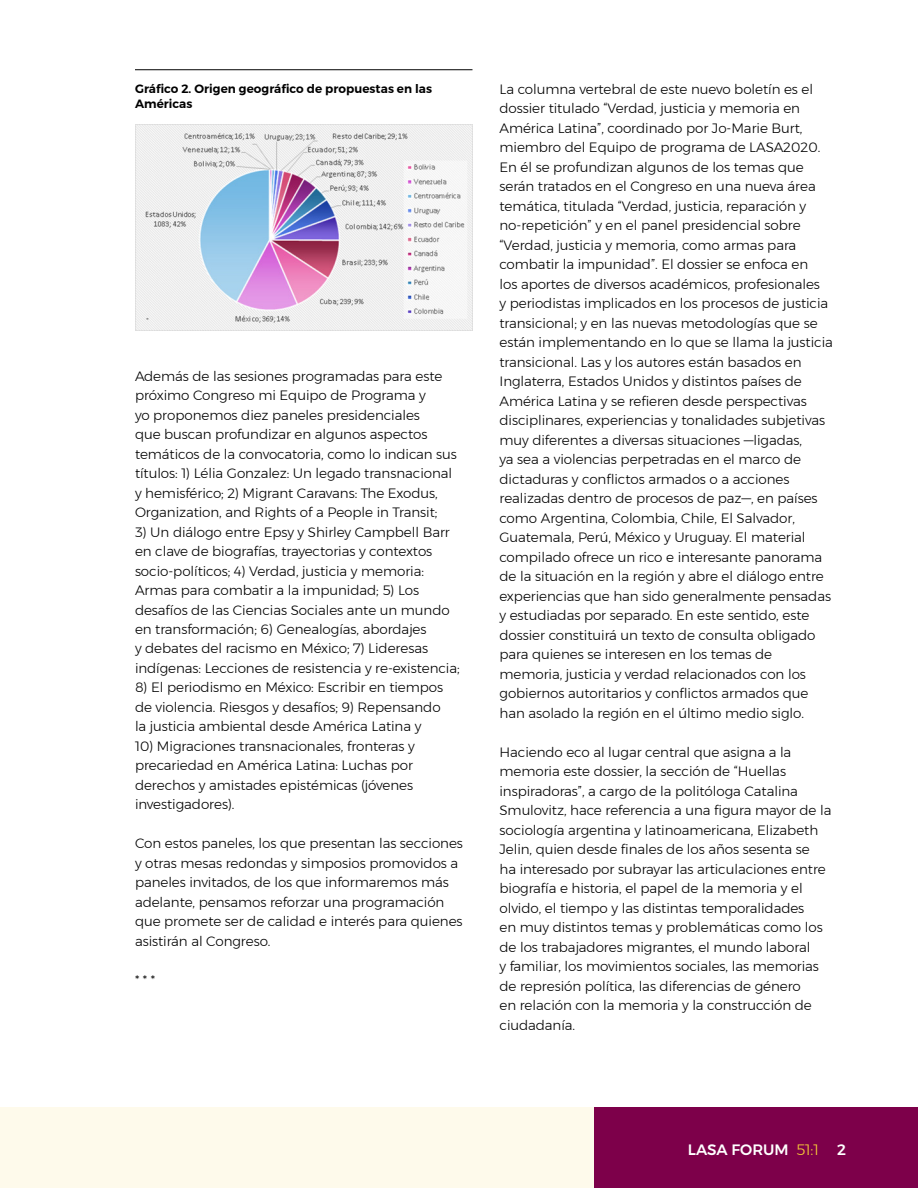
<style>
.page{position:relative;width:918px;height:1188px;background:#fff}
.page>*{position:absolute;margin:0;border:0;box-sizing:border-box;transform-origin:0 0}
.t1{font:500 15px "Montserrat";color:#fff}
.t2{font:300 13.5px/19.5px "Montserrat";letter-spacing:-.005em;color:#000}
.t3{font:600 12px/15px "Montserrat";letter-spacing:.005em;color:#000}
.s1{font-weight:300;color:#f7cd36}
</style>
<div class="page">
<div style="left:0;top:1107px;width:594px;height:81px;background:#fefaeb"></div>
<div style="left:594px;top:1107px;width:324px;height:81px;background:#7d004a"></div>
<hr style="left:135px;top:69px;width:337px;height:1px;background:#000">
<img style="left:135px;top:125px;width:337px;height:205px">
<p class="t3" style="left:135px;top:81px;width:299px">Gráfico 2. Origen geográfico de propuestas en las<br>Américas</p>
<p class="t2" style="left:135px;top:366px;width:324px">Además de las sesiones programadas para este próximo Congreso mi Equipo de Programa y<br>yo proponemos diez paneles presidenciales<br>que buscan profundizar en algunos aspectos temáticos de la convocatoria, como lo indican sus títulos: 1) Lélia Gonzalez: Un legado transnacional y hemisférico; 2) Migrant Caravans: The Exodus, Organization, and Rights of a People in Transit;</p>
<p class="t2" style="left:135px;top:522px;width:326px">3) Un diálogo entre Epsy y Shirley Campbell Barr en clave de biografías, trayectorias y contextos socio-políticos; 4) Verdad, justicia y memoria:<br>Armas para combatir a la impunidad; 5) Los desafíos de las Ciencias Sociales ante un mundo en transformación; 6) Genealogías, abordajes<br>y debates del racismo en México; 7) Lideresas indígenas: Lecciones de resistencia y re-existencia;</p>
<p class="t2" style="left:135px;top:678px;width:310px">8) El periodismo en México: Escribir en tiempos de violencia. Riesgos y desafíos; 9) Repensando la justicia ambiental desde América Latina y</p>
<p class="t2" style="left:135px;top:736px;width:281px">10) Migraciones transnacionales, fronteras y precariedad en América Latina: Luchas por derechos y amistades epistémicas (jóvenes investigadores).</p>
<p class="t2" style="left:135px;top:834px;width:329px">Con estos paneles, los que presentan las secciones y otras mesas redondas y simposios promovidos a paneles invitados, de los que informaremos más adelante, pensamos reforzar una programación que promete ser de calidad e interés para quienes asistirán al Congreso.</p>
<p class="t2" style="left:135px;top:970px;width:22px">* * *</p>
<p class="t2" style="left:500px;top:79px;width:335px">La columna vertebral de este nuevo boletín es el dossier titulado “Verdad, justicia y memoria en América Latina”, coordinado por Jo-Marie Burt, miembro del Equipo de programa de LASA2020.<br>En él se profundizan algunos de los temas que serán tratados en el Congreso en una nueva área temática, titulada “Verdad, justicia, reparación y no-repetición” y en el panel presidencial sobre “Verdad, justicia y memoria, como armas para combatir la impunidad”. El dossier se enfoca en<br>los aportes de diversos académicos, profesionales<br>y periodistas implicados en los procesos de justicia transicional; y en las nuevas metodologías que se están implementando en lo que se llama la justicia transicional. Las y los autores están basados en Inglaterra, Estados Unidos y distintos países de América Latina y se refieren desde perspectivas disciplinares, experiencias y tonalidades subjetivas muy diferentes a diversas situaciones —ligadas,<br>ya sea a violencias perpetradas en el marco de dictaduras y conflictos armados o a acciones realizadas dentro de procesos de paz—, en países como Argentina, Colombia, Chile, El Salvador, Guatemala, Perú, México y Uruguay. El material compilado ofrece un rico e interesante panorama de la situación en la región y abre el diálogo entre experiencias que han sido generalmente pensadas y estudiadas por separado. En este sentido, este dossier constituirá un texto de consulta obligado para quienes se interesen en los temas de memoria, justicia y verdad relacionados con los gobiernos autoritarios y conflictos armados que han asolado la región en el último medio siglo.</p>
<p class="t2" style="left:500px;top:742px;width:334px">Haciendo eco al lugar central que asigna a la memoria este dossier, la sección de “Huellas inspiradoras”, a cargo de la politóloga Catalina Smulovitz, hace referencia a una figura mayor de la sociología argentina y latinoamericana, Elizabeth Jelin, quien desde finales de los años sesenta se<br>ha interesado por subrayar las articulaciones entre biografía e historia, el papel de la memoria y el olvido, el tiempo y las distintas temporalidades<br>en muy distintos temas y problemáticas como los de los trabajadores migrantes, el mundo laboral<br>y familiar, los movimientos sociales, las memorias de represión política, las diferencias de género<br>en relación con la memoria y la construcción de ciudadanía.</p>
<p class="t1" style="left:688px;top:1138px;width:159px">LASA FORUM <span class="s1">51:1</span> 2</p>
</div>
